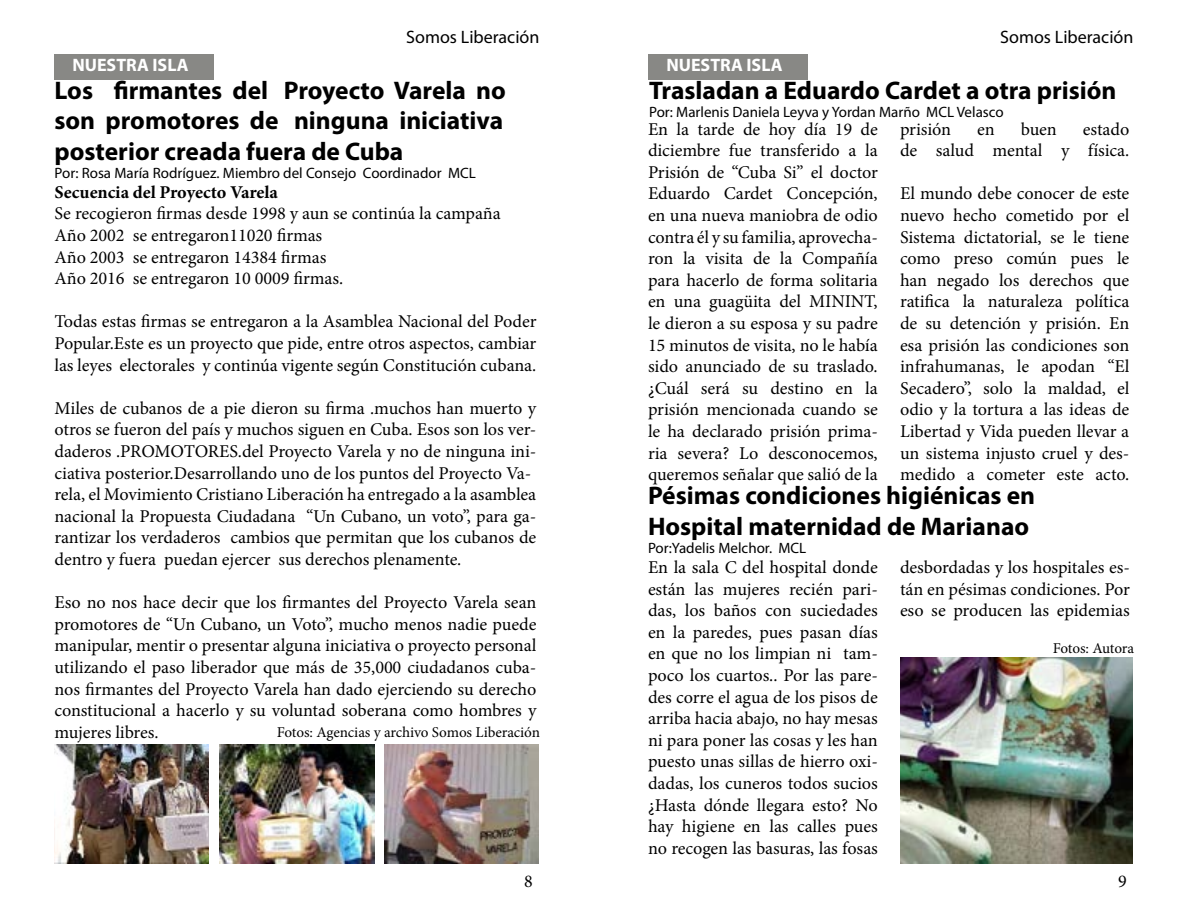
<style>
.page{position:relative;width:1188px;height:918px;background:#fff}
.page>*{position:absolute;margin:0;border:0;box-sizing:border-box;transform-origin:0 0}
.t1{font:700 25.5px/30.6px "Myriad Pro";color:#000;text-align:justify}
.t2{font:18px/21.6px "Minion Pro";color:#000;text-align:justify}
.t3{font:18px "Myriad Pro";color:#000}
.t4{font:700 18px "Minion Pro";color:#000}
.t5{font:700 18px "Myriad Pro";color:#fff}
.t6{font:15px "Myriad Pro";color:#000}
.t7{font:15px "Minion Pro";color:#000}
</style>
<div class="page">
<div style="left:54px;top:54px;width:160px;height:26px;background:#888885"></div>
<div style="left:648px;top:54px;width:160px;height:26px;background:#888885"></div>
<img style="left:54px;top:744px;width:154px;height:119px">
<img style="left:384px;top:744px;width:155px;height:120px">
<img style="left:220px;top:744px;width:154px;height:120px">
<img style="left:900px;top:658px;width:233px;height:206px">
<p class="t5" style="left:72px;top:53px;width:118px">NUESTRA ISLA</p>
<p class="t3" style="left:406px;top:26px;width:135px">Somos Liberación</p>
<p class="t3" style="left:1000px;top:26px;width:135px">Somos Liberación</p>
<p class="t5" style="left:666px;top:53px;width:118px">NUESTRA ISLA</p>
<h1 class="t1" style="left:55px;top:74px;width:453px">Los firmantes del Proyecto Varela no son promotores de ninguna iniciativa posterior creada fuera de Cuba</h1>
<p class="t6" style="left:55px;top:164px;width:423px">Por: Rosa María Rodríguez. Miembro del Consejo Coordinador MCL</p>
<p class="t4" style="left:55px;top:179px;width:225px">Secuencia del Proyecto Varela</p>
<p class="t2" style="left:55px;top:203px;width:448px;text-align:left">Se recogieron firmas desde 1998 y aun se continúa la campaña Año 2002 se entregaron11020 firmas<br>Año 2003 se entregaron 14384 firmas<br>Año 2016 se entregaron 10 0009 firmas.</p>
<p class="t2" style="left:55px;top:311px;width:484px">Todas estas firmas se entregaron a la Asamblea Nacional del Poder Popular.Este es un proyecto que pide, entre otros aspectos, cambiar las leyes electorales y continúa vigente según Constitución cubana.</p>
<p class="t2" style="left:55px;top:397px;width:484px;text-align:left">Miles de cubanos de a pie dieron su firma .muchos han muerto y otros se fueron del país y muchos siguen en Cuba. Esos son los ver&shy;daderos .PROMOTORES.del Proyecto Varela y no de ninguna ini&shy;ciativa posterior.Desarrollando uno de los puntos del Proyecto Va&shy;rela, el Movimiento Cristiano Liberación ha entregado a la asamblea nacional la Propuesta Ciudadana “Un Cubano, un voto”, para ga&shy;rantizar los verdaderos cambios que permitan que los cubanos de dentro y fuera puedan ejercer sus derechos plenamente.</p>
<p class="t2" style="left:55px;top:592px;width:484px">Eso no nos hace decir que los firmantes del Proyecto Varela sean promotores de “Un Cubano, un Voto”, mucho menos nadie puede manipular, mentir o presentar alguna iniciativa o proyecto personal utilizando el paso liberador que más de 35,000 ciudadanos cuba&shy;nos firmantes del Proyecto Varela han dado ejerciendo su derecho constitucional a hacerlo y su voluntad soberana como hombres y mujeres libres.</p>
<p class="t7" style="left:277px;top:723px;width:265px">Fotos: Agencias y archivo Somos Liberación</p>
<p class="t2" style="left:524px;top:871px;width:10px">8</p>
<h1 class="t1" style="left:649px;top:74px;width:469px">Trasladan a Eduardo Cardet a otra prisión</h1>
<p class="t6" style="left:649px;top:102px;width:356px">Por: Marlenis Daniela Leyva y Yordan Marño MCL Velasco</p>
<p class="t2" style="left:648px;top:118px;width:232px">En la tarde de hoy día 19 de diciembre fue transferido a la Prisión de “Cuba Si” el doctor Eduardo Cardet Concepción, en una nueva maniobra de odio contra él y su familia, aprovecha&shy;ron la visita de la Compañía para hacerlo de forma solitaria en una guagüita del MININT, le dieron a su esposa y su padre 15 minutos de visita, no le había sido anunciado de su traslado. ¿Cuál será su destino en la prisión mencionada cuando se le ha declarado prisión prima&shy;ria severa? Lo desconocemos, queremos señalar que salió de la</p>
<p class="t2" style="left:900px;top:118px;width:53px">prisión</p>
<p class="t2" style="left:977px;top:118px;width:19px">en</p>
<p class="t2" style="left:1021px;top:118px;width:38px">buen</p>
<p class="t2" style="left:900px;top:118px;width:231px;text-align:right">estado<br>de salud mental y física.</p>
<p class="t2" style="left:900px;top:183px;width:231px">El mundo debe conocer de este nuevo hecho cometido por el Sistema dictatorial, se le tiene como preso común pues le han negado los derechos que ratifica la naturaleza política de su detención y prisión. En esa prisión las condiciones son infrahumanas, le apodan “El Secadero”, solo la maldad, el odio y la tortura a las ideas de Libertad y Vida pueden llevar a un sistema injusto cruel y des&shy;medido a cometer este acto.</p>
<h1 class="t1" style="left:648px;top:479px;width:389px">Pésimas condiciones higiénicas en<br>Hospital maternidad de Marianao</h1>
<p class="t6" style="left:648px;top:539px;width:160px">Por:Yadelis Melchor. MCL</p>
<p class="t2" style="left:648px;top:557px;width:232px">En la sala C del hospital donde están las mujeres recién pari&shy;das, los baños con suciedades en la paredes, pues pasan días en que no los limpian ni tam&shy;poco los cuartos.. Por las pare&shy;des corre el agua de los pisos de arriba hacia abajo, no hay mesas ni para poner las cosas y les han puesto unas sillas de hierro oxi&shy;dadas, los cuneros todos sucios ¿Hasta dónde llegara esto? No hay higiene en las calles pues no recogen las basuras, las fosas</p>
<p class="t2" style="left:900px;top:557px;width:232px">desbordadas y los hospitales es&shy;tán en pésimas condiciones. Por eso se producen las epidemias</p>
<p class="t7" style="left:1053px;top:639px;width:83px">Fotos: Autora</p>
<p class="t2" style="left:1118px;top:871px;width:10px">9</p>
</div>
